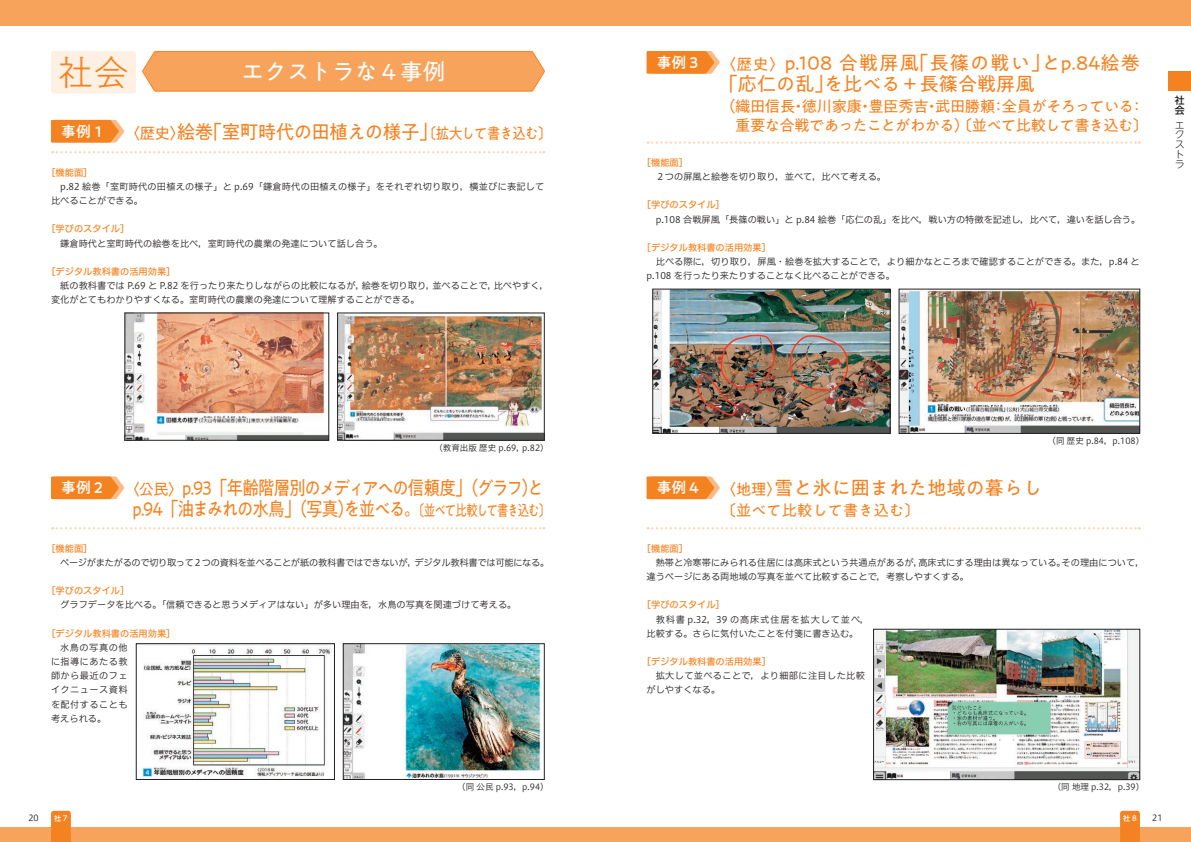
<style>
.page{position:relative;width:1191px;height:842px;background:#fff}
.page>*{position:absolute;margin:0;border:0;box-sizing:border-box;transform-origin:0 0}
.t1{font:300 35.4px "PA1 Gothic Std";color:#f58220}
.t2{font:22.7px "PA1 Gothic Std";color:#fff}
.t3{font:19.1px/21.3px "PA1 Gothic Std";letter-spacing:-.07em;color:#f58220;scale:.86 1}
.t4{font:19.1px/21.3px "PA1 Gothic Std";color:#f58220}
.t5{font:19.1px "PA1 Gothic Std";letter-spacing:-.02em;color:#f58220}
.t6{font:15.3px/18.4px "PA1 Gothic Std";letter-spacing:-.03em;color:#f58220;text-align:right}
.t7{font:15.3px "PA1 Gothic Std";color:#f58220}
.t8{font:500 14.9px "PA1 Gothic Std";color:#fff}
.t9{font:300 9.9px/9.9px "UD Shin M Go Pr 6 N";color:#231f20;text-align:justify}
.t10{font:500 9.9px/9.9px "UD Shin M Go Pr 6 N";color:#231f20}
.t11{font:9.2px/14.2px "Hiragino UD Sans F Std W3";color:#231f20}
.t12{font:9.2px "Hiragino UD Sans F Std W5";color:#f58220}
.t13{font:9.2px/14.2px "Hiragino UD Sans F Std W3";letter-spacing:.02em;color:#231f20}
.t14{font:9.2px "Hiragino UD Sans F Std W3";letter-spacing:-.03em;color:#231f20}
.t15{font:9.2px/14.2px "Hiragino UD Sans F Std W3";letter-spacing:.035em;color:#231f20}
.t16{font:8.5px "Hiragino UD Sans F Std W3";color:#231f20}
.t17{font:8.5px "Hiragino UD Sans Std W3";color:#231f20}
.t18{font:500 7.1px "UD Shin Go Pro";color:#fff}
.s1{font-weight:500;font-size:14.9px;color:#fff}
.s2{font-size:15.3px}
</style>
<div class="page">
<div style="left:0;top:0;width:1191px;height:26px;background:#f8a35c"></div>
<div style="left:0;top:828px;width:1191px;height:14px;background:#f8a35c"></div>
<div style="left:51px;top:51px;width:85px;height:43px;background:#fef0e2;border-radius:3px"></div>
<svg style="left:142px;top:50px;width:403px;height:42px;background:#f8a662"></svg>
<svg style="left:51px;top:120px;width:74px;height:23px;background:#f68f38"></svg>
<svg style="left:52px;top:151px;width:492px;height:2px"></svg>
<svg style="left:51px;top:476px;width:74px;height:23px;background:#f68f38"></svg>
<svg style="left:52px;top:527px;width:492px;height:2px"></svg>
<img style="left:139px;top:647px;width:192px;height:131px">
<div style="left:136px;top:643px;width:198px;height:137px;border:1px solid #231f20"></div>
<img style="left:127px;top:315px;width:200px;height:123px">
<div style="left:125px;top:313px;width:204px;height:127px;border:1px solid #231f20"></div>
<img style="left:339px;top:315px;width:203px;height:123px">
<div style="left:337px;top:313px;width:207px;height:127px;border:1px solid #231f20"></div>
<img style="left:345px;top:645px;width:196px;height:133px">
<div style="left:343px;top:643px;width:201px;height:137px;border:1px solid #231f20"></div>
<svg style="left:646px;top:51px;width:74px;height:23px;background:#f68f37"></svg>
<svg style="left:647px;top:141px;width:492px;height:3px"></svg>
<svg style="left:646px;top:476px;width:74px;height:23px;background:#f68f38"></svg>
<svg style="left:647px;top:527px;width:492px;height:2px"></svg>
<img style="left:875px;top:631px;width:263px;height:147px">
<div style="left:873px;top:629px;width:267px;height:151px;border:1px solid #231f20"></div>
<img style="left:901px;top:291px;width:237px;height:140px">
<div style="left:899px;top:289px;width:241px;height:144px;border:1px solid #231f20"></div>
<img style="left:654px;top:291px;width:234px;height:140px">
<div style="left:652px;top:289px;width:238px;height:144px;border:1px solid #231f20"></div>
<svg style="left:51px;top:811px;width:20px;height:31px"></svg>
<svg style="left:1120px;top:811px;width:20px;height:31px"></svg>
<div style="left:1168px;top:71px;width:23px;height:20px;background:#f58220"></div>
<h1 class="t1" style="left:58px;top:53px;width:72px">社会</h1>
<h2 class="t2" style="left:241px;top:58px;width:206px">エクストラな４事例</h2>
<h3 class="t5" style="left:61px;top:120px;width:492px"><span class="s1">事例１</span> <span class="s2">〈歴史〉</span>絵巻「室町時代の田植えの様子」<span class="s2">〔拡大して書き込む〕</span></h3>
<p class="t12" style="left:46px;top:165px;width:48px">［機能面］</p>
<p class="t13" style="left:51px;top:179px;width:495px;text-indent:9px">p.82 絵巻「室町時代の田植えの様子」と p.69「鎌倉時代の田植えの様子」をそれぞれ切り取り，横並びに表記して比べることができる。</p>
<p class="t12" style="left:46px;top:222px;width:84px">［学びのスタイル］</p>
<p class="t11" style="left:60px;top:235px;width:324px">鎌倉時代と室町時代の絵巻を比べ，室町時代の農業の発達について話し合う。</p>
<p class="t12" style="left:46px;top:264px;width:130px">［デジタル教科書の活用効果］</p>
<p class="t11" style="left:51px;top:278px;width:499px;text-indent:9px">紙の教科書では P.69 と P.82 を行ったり来たりしながらの比較になるが，絵巻を切り取り，並べることで，比べやすく，変化がとてもわかりやすくなる。室町時代の農業の発達について理解することができる。</p>
<h3 class="t8" style="left:657px;top:54px;width:46px">事例３</h3>
<h3 class="t4" style="left:719px;top:53px;width:423px"><span class="s2">〈歴史〉</span>p.108 合戦屏風「長篠の戦い」とp.84絵巻「応仁の乱」を比べる＋長篠合戦屏風</h3>
<h3 class="t6" style="left:720px;top:98px;width:429px">（織田信長・徳川家康・豊臣秀吉・武田勝頼：全員がそろっている：重要な合戦であったことがわかる）〔並べて比較して書き込む〕</h3>
<p class="t12" style="left:642px;top:155px;width:48px">［機能面］</p>
<p class="t11" style="left:656px;top:169px;width:232px">２つの屏風と絵巻を切り取り，並べて，比べて考える。</p>
<p class="t12" style="left:642px;top:198px;width:84px">［学びのスタイル］</p>
<p class="t11" style="left:656px;top:212px;width:486px">p.108 合戦屏風「長篠の戦い」と p.84 絵巻「応仁の乱」を比べ，戦い方の特徴を記述し，比べて，違いを話し合う。</p>
<p class="t12" style="left:642px;top:240px;width:130px">［デジタル教科書の活用効果］</p>
<p class="t11" style="left:646px;top:254px;width:495px;text-indent:9px">比べる際に，切り取り，屏風・絵巻を拡大することで，より細かなところまで確認することができる。また，p.84 とp.108 を行ったり来たりすることなく比べることができる。</p>
<p class="t10" style="left:1174px;top:94px;width:11px">社会</p>
<p class="t9" style="left:1174px;top:119px;width:11px">エクストラ</p>
<p class="t16" style="left:434px;top:441px;width:116px">（教育出版 歴史 p.69，p.82）</p>
<h3 class="t3" style="left:132px;top:479px;width:487px;text-indent:-71px"><span class="s1">事例２</span> <span class="s2">〈公民〉</span>p.93「年齢階層別のメディアへの信頼度」（グラフ）とp.94「油まみれの水鳥」（写真）を並べる。<span class="s2">〔並べて比較して書き込む〕</span></h3>
<p class="t12" style="left:46px;top:541px;width:48px">［機能面］</p>
<p class="t14" style="left:60px;top:555px;width:490px">ページがまたがるので切り取って２つの資料を並べることが紙の教科書ではできないが，デジタル教科書では可能になる。</p>
<p class="t12" style="left:46px;top:584px;width:84px">［学びのスタイル］</p>
<p class="t11" style="left:60px;top:597px;width:458px">グラフデータを比べる。「信頼できると思うメディアはない」が多い理由を，水鳥の写真を関連づけて考える。</p>
<p class="t12" style="left:46px;top:626px;width:130px">［デジタル教科書の活用効果］</p>
<p class="t11" style="left:51px;top:640px;width:78px;text-align:justify;text-indent:9px">水鳥の写真の他に指導にあたる教師から最近のフェイクニュース資料を配付することも考えられる。</p>
<p class="t16" style="left:457px;top:780px;width:93px">（同 公民 p.93，p.94）</p>
<p class="t16" style="left:1047px;top:434px;width:98px">（同 歴史 p.84，p.108）</p>
<h3 class="t8" style="left:657px;top:479px;width:46px">事例４</h3>
<h3 class="t4" style="left:720px;top:479px;width:323px"><span class="s2">〈地理〉</span>雪と氷に囲まれた地域の暮らし</h3>
<h3 class="t7" style="left:720px;top:502px;width:200px">〔並べて比較して書き込む〕</h3>
<p class="t12" style="left:642px;top:541px;width:48px">［機能面］</p>
<p class="t11" style="left:646px;top:555px;width:499px;text-indent:9px">熱帯と冷寒帯にみられる住居には高床式という共通点があるが，高床式にする理由は異なっている。その理由について，違うページにある両地域の写真を並べて比較することで，考察しやすくする。</p>
<p class="t12" style="left:642px;top:598px;width:84px">［学びのスタイル］</p>
<p class="t11" style="left:646px;top:611px;width:224px;text-indent:9px">教科書 p.32，39 の高床式住居を拡大して並べ，比較する。さらに気付いたことを付箋に書き込む。</p>
<p class="t12" style="left:642px;top:655px;width:130px">［デジタル教科書の活用効果］</p>
<p class="t15" style="left:646px;top:668px;width:220px;text-indent:9px">拡大して並べることで，より細部に注目した比較がしやすくなる。</p>
<p class="t16" style="left:1052px;top:780px;width:93px">（同 地理 p.32，p.39）</p>
<p class="t17" style="left:28px;top:811px;width:12px">20</p>
<p class="t18" style="left:54px;top:812px;width:15px">社7</p>
<p class="t18" style="left:1123px;top:812px;width:15px">社 8</p>
<p class="t17" style="left:1152px;top:811px;width:12px">21</p>
</div>
